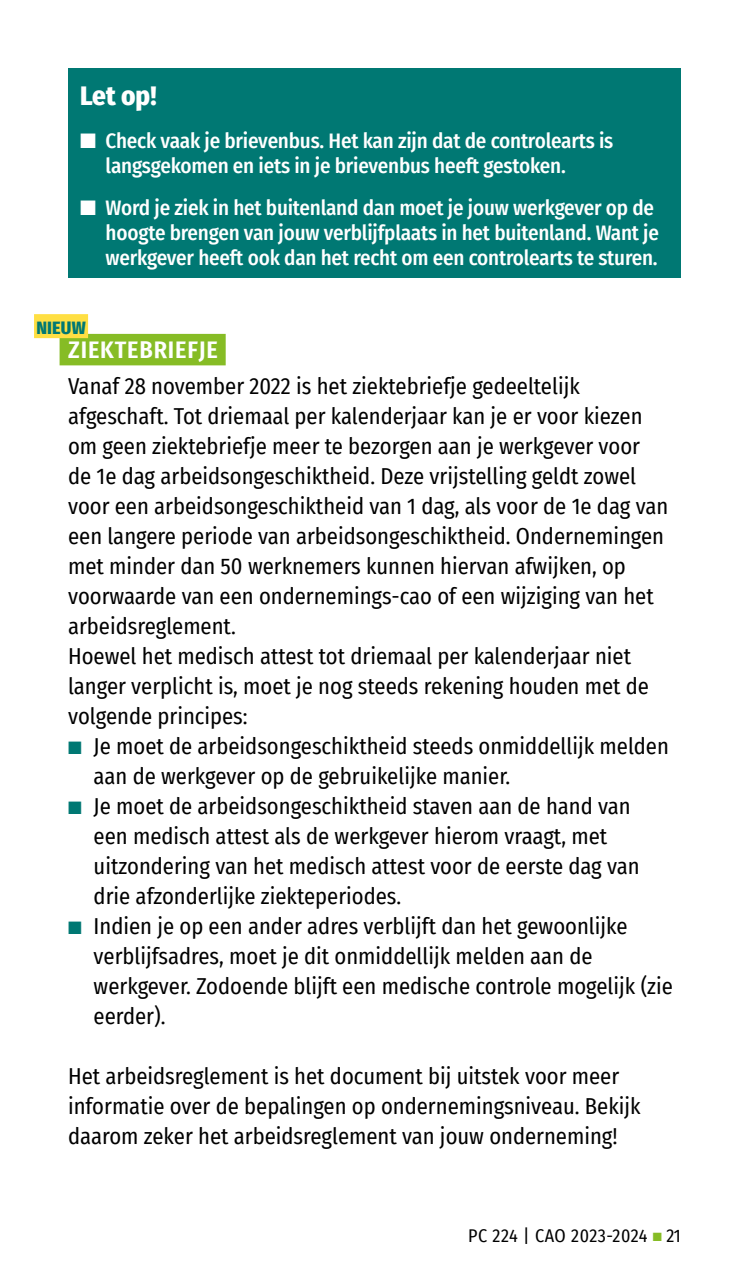
<style>
.page{position:relative;width:749px;height:1276px;background:#fff}
.page>*{position:absolute;margin:0;border:0;box-sizing:border-box;transform-origin:0 0}
.t1{font:800 27px "Fira Sans Condensed";color:#fff}
.t2{font:600 24px "Fira Sans Condensed";letter-spacing:.035em;color:#fff}
.t3{font:22.5px/30px "Fira Sans Condensed";color:#000}
.t4{font:500 21px/25.2px "Fira Sans Condensed";letter-spacing:-.01em;color:#fff}
.t5{font:18px "Fira Sans Condensed";letter-spacing:.025em;color:#000}
.t6{font:800 18px "Fira Sans Condensed";letter-spacing:.01em;color:#007873}
.s1{color:#007873}
.s2{color:#86bc25}
</style>
<div class="page">
<div style="left:60px;top:334px;width:165px;height:31px;background:#86bc25"></div>
<div style="left:68px;top:68px;width:612px;height:209px;background:#007873"></div>
<div style="left:34px;top:314px;width:54px;height:24px;background:#ffdf43"></div>
<p class="t1" style="left:80px;top:73px;width:78px">Let op!</p>
<p class="t4" style="left:106px;top:127px;width:509px;text-indent:-26px">■ Check vaak je brievenbus. Het kan zijn dat de controlearts is langsgekomen en iets in je brievenbus heeft gestoken.</p>
<p class="t4" style="left:106px;top:194px;width:554px;text-indent:-26px">■ Word je ziek in het buitenland dan moet je jouw werkgever op de hoogte brengen van jouw verblijfplaats in het buitenland. Want je werkgever heeft ook dan het recht om een controlearts te sturen.</p>
<p class="t6" style="left:36px;top:312px;width:51px">NIEUW</p>
<p class="t2" style="left:68px;top:330px;width:151px">ZIEKTEBRIEFJE</p>
<p class="t3" style="left:68px;top:370px;width:601px">Vanaf 28 november 2022 is het ziektebriefje gedeeltelijk afgeschaft. Tot driemaal per kalenderjaar kan je er voor kiezen om geen ziektebriefje meer te bezorgen aan je werkgever voor de 1e dag arbeidsongeschiktheid. Deze vrijstelling geldt zowel voor een arbeidsongeschiktheid van 1 dag, als voor de 1e dag van een langere periode van arbeidsongeschiktheid. Ondernemingen met minder dan 50 werknemers kunnen hiervan afwijken, op voorwaarde van een ondernemings-cao of een wijziging van het arbeidsreglement.<br>Hoewel het medisch attest tot driemaal per kalenderjaar niet langer verplicht is, moet je nog steeds rekening houden met de volgende principes:</p>
<p class="t3" style="left:94px;top:730px;width:576px;text-indent:-26px"><span class="s1">■</span> Je moet de arbeidsongeschiktheid steeds onmiddellijk melden aan de werkgever op de gebruikelijke manier.</p>
<p class="t3" style="left:94px;top:790px;width:547px;text-indent:-26px"><span class="s1">■</span> Je moet de arbeidsongeschiktheid staven aan de hand van een medisch attest als de werkgever hierom vraagt, met uitzondering van het medisch attest voor de eerste dag van drie afzonderlijke ziekteperiodes.</p>
<p class="t3" style="left:94px;top:910px;width:580px;text-indent:-26px"><span class="s1">■</span> Indien je op een ander adres verblijft dan het gewoonlijke verblijfsadres, moet je dit onmiddellijk melden aan de werkgever. Zodoende blijft een medische controle mogelijk (zie eerder).</p>
<p class="t3" style="left:68px;top:1060px;width:574px">Het arbeidsreglement is het document bij uitstek voor meer informatie over de bepalingen op ondernemingsniveau. Bekijk daarom zeker het arbeidsreglement van jouw onderneming!</p>
<p class="t5" style="left:468px;top:1222px;width:214px">PC 224 | CAO 2023-2024 <span class="s2">■</span> 21</p>
</div>
